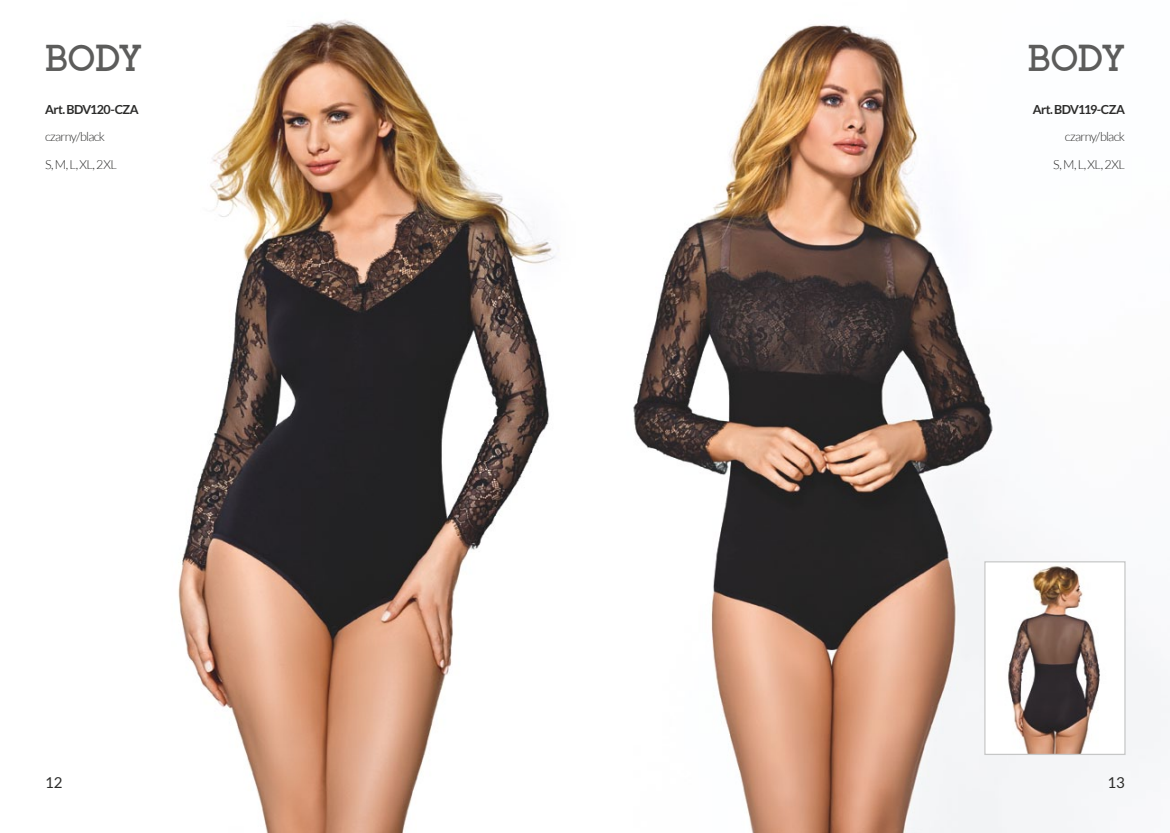
<style>
.page{position:relative;width:1170px;height:833px;background:#fff}
.page>*{position:absolute;margin:0;border:0;box-sizing:border-box;transform-origin:0 0}
.t1{font:35px "Arctic";letter-spacing:-.015em;color:#5c5c5b}
.t2{font:15px "Lato";color:#2b2b2a}
.t3{font:300 12.5px/27.2px "Lato";letter-spacing:-.05em;color:#2b2b2a;text-align:right}
.t4{font:700 12.5px "Lato";letter-spacing:-.045em;color:#2b2b2a}
</style>
<div class="page">
<img style="left:178px;top:19px;width:991px;height:814px">
<img style="left:986px;top:563px;width:137px;height:190px">
<div style="left:984px;top:561px;width:141px;height:194px;border:1px solid #c6c7c7"></div>
<h1 class="t1" style="left:45px;top:39px;width:99px">BODY</h1>
<p class="t4" style="left:45px;top:102px;width:95px">Art. BDV120-CZA</p>
<p class="t3" style="left:45px;top:123px;width:73px;text-align:left">czarny/black<br>S, M, L, XL, 2XL</p>
<h1 class="t1" style="left:1027px;top:39px;width:99px">BODY</h1>
<p class="t4" style="left:1032px;top:102px;width:94px">Art. BDV119-CZA</p>
<p class="t3" style="left:1053px;top:123px;width:73px">czarny/black<br>S, M, L, XL, 2XL</p>
<p class="t2" style="left:45px;top:774px;width:19px">12</p>
<p class="t2" style="left:1107px;top:774px;width:19px">13</p>
</div>
